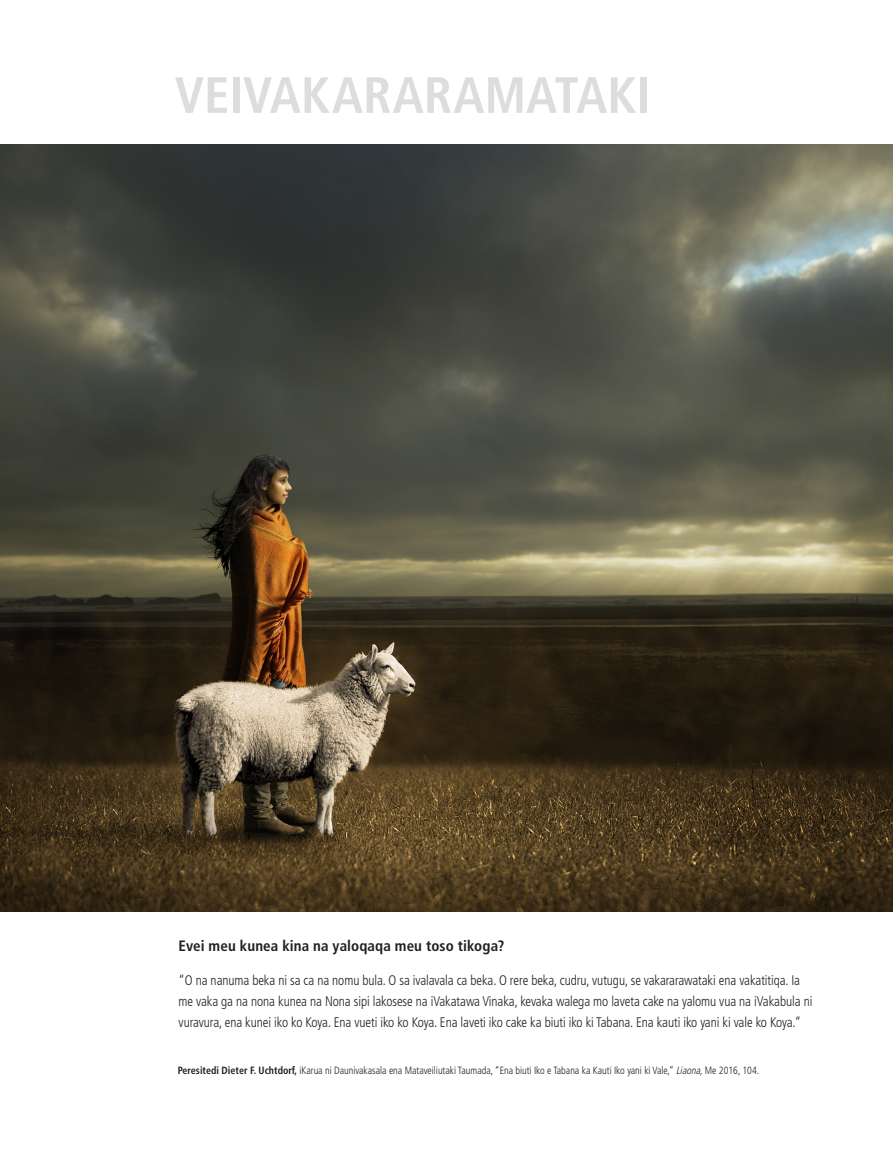
<style>
.page{position:relative;width:893px;height:1161px;background:#fff}
.page>*{position:absolute;margin:0;border:0;box-sizing:border-box;transform-origin:0 0}
.ARTCL_seriesTitle{font:700 condensed 51px "Frutigerlds Lat";color:#dcdddf}
.t1{font:700 condensed 15px "Frutigerlds Lat";letter-spacing:.01em;color:#231f20}
.t2{font:300 condensed 13.8px/21px "Frutigerlds Lat";letter-spacing:-.005em;color:#231f20;scale:.95 1}
.FIGimg-CIT_para{font:300 condensed 10.5px "Frutigerlds Lat";color:#231f20;scale:.95 1}
.s1{font-weight:700}
.s2{font-style:italic}
</style>
<div class="page">
<img style="left:0;top:145px;width:893px;height:766px">
<p class="ARTCL_seriesTitle" style="left:175px;top:56px;width:477px">VEIVAKARARAMATAKI</p>
<p class="t1" style="left:179px;top:934px;width:327px">Evei meu kunea kina na yaloqaqa meu toso tikoga?</p>
<p class="t2" style="left:179px;top:969px;width:669px">“O na nanuma beka ni sa ca na nomu bula. O sa ivalavala ca beka. O rere beka, cudru, vutugu, se vakararawataki ena vakatitiqa. Ia me vaka ga na nona kunea na Nona sipi lakosese na iVakatawa Vinaka, kevaka walega mo laveta cake na yalomu vua na iVakabula ni vuravura, ena kunei iko ko Koya. Ena vueti iko ko Koya. Ena laveti iko cake ka biuti iko ki Tabana. Ena kauti iko yani ki vale ko Koya.”</p>
<p class="FIGimg-CIT_para" style="left:178px;top:1062px;width:614px"><span class="s1">Peresitedi Dieter F. Uchtdorf,</span> iKarua ni Daunivakasala ena Mataveiliutaki Taumada, “Ena biuti Iko e Tabana ka Kauti Iko yani ki Vale,” <span class="s2">Liaona,</span> Me 2016, 104.</p>
</div>
